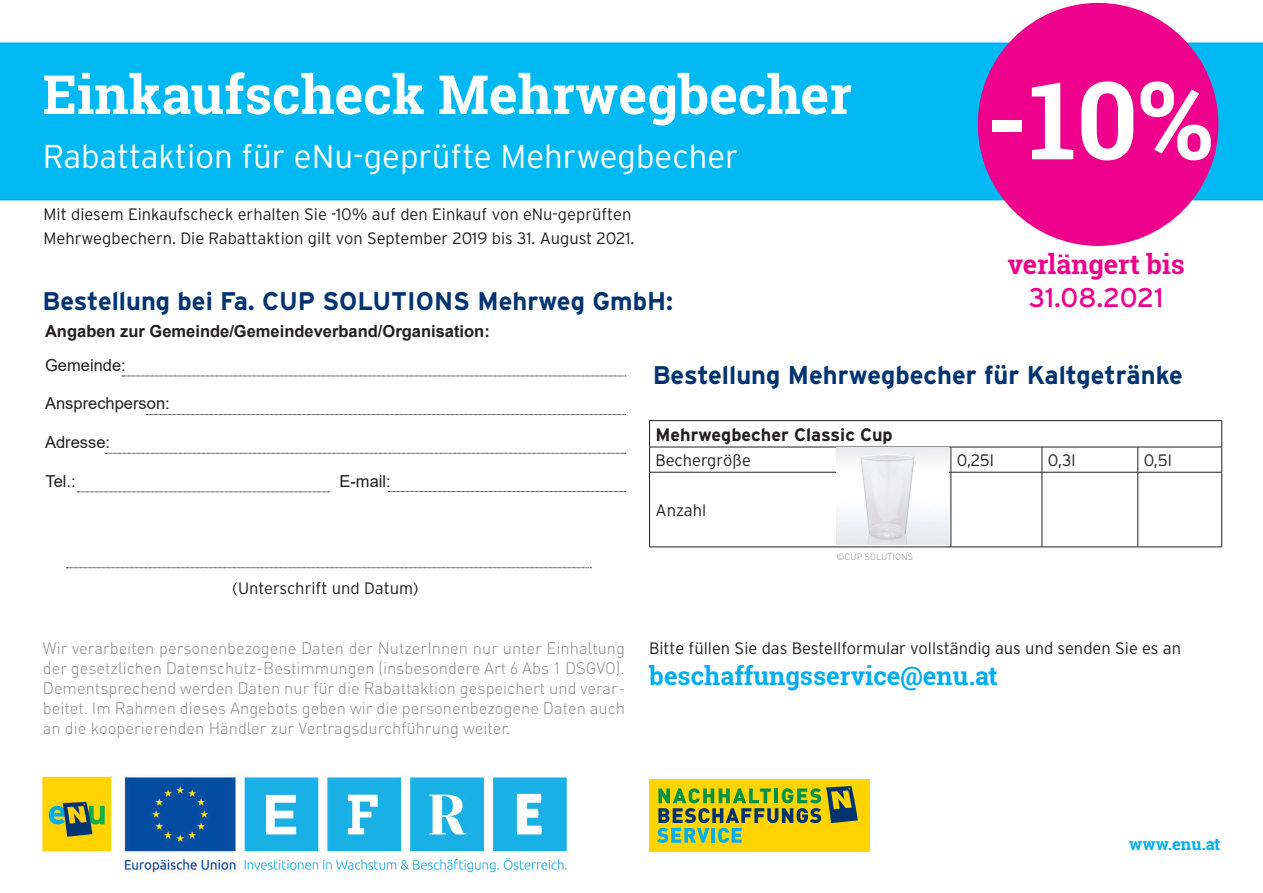
<style>
.page{position:relative;width:1263px;height:893px;background:#fff}
.page>*{position:absolute;margin:0;border:0;box-sizing:border-box;transform-origin:0 0}
.t1{font:700 108px "Roboto Slab";color:#fff}
.t2{font:700 54px "Roboto Slab";color:#fff}
.t3{font:300 33px "Interstate";color:#fff}
.t4{font:700 27px/32.4px "Roboto Slab";color:#ec008c;text-align:center}
.t5{font:700 25.5px "Interstate";color:#003471}
.t6{font:700 25.5px "Roboto Slab";color:#00aeef}
.fließtext{font:700 18px "Interstate";color:#231f20}
.Text{font:300 16.5px/19.8px "DIN Pro";color:#888a8d;text-align:justify}
.fließtext-2{font:300 16.5px "Interstate";color:#231f20}
.t7{font:700 16.5px "Arial";color:#231f20}
.t8{font:16.5px "Arial";color:#231f20}
.t9{font:700 16.5px "Roboto Slab";color:#00aeef}
.Text-2{font:300 9px "DIN Pro";letter-spacing:.01em;color:#888a8d}
.s1{font-family:"Interstate";font-weight:400}
</style>
<div class="page">
<img style="left:41px;top:776px;width:526px;height:97px">
<div style="left:649px;top:779px;width:221px;height:73px;background:#ffd400"></div>
<svg style="left:657px;top:786px;width:201px;height:57px"></svg>
<div style="left:0;top:43px;width:1263px;height:157px;background:#00b9f2"></div>
<div style="left:978px;top:3px;width:240px;height:243px;background:#ec008c;border-radius:50%"></div>
<svg style="left:122px;top:376px;width:504px;height:1px"></svg>
<svg style="left:147px;top:414px;width:479px;height:1px"></svg>
<svg style="left:105px;top:453px;width:521px;height:1px"></svg>
<svg style="left:77px;top:492px;width:252px;height:1px"></svg>
<svg style="left:388px;top:491px;width:238px;height:1px"></svg>
<svg style="left:67px;top:567px;width:524px;height:1px"></svg>
<hr style="left:649px;top:420px;width:302px;height:1px;background:#231f20">
<hr style="left:951px;top:420px;width:91px;height:1px;background:#231f20">
<hr style="left:1042px;top:420px;width:96px;height:1px;background:#231f20">
<hr style="left:1138px;top:420px;width:84px;height:1px;background:#231f20">
<hr style="left:649px;top:447px;width:302px;height:1px;background:#231f20">
<svg style="left:649px;top:421px;width:1px;height:51px"></svg>
<hr style="left:951px;top:447px;width:91px;height:1px;background:#231f20">
<svg style="left:951px;top:447px;width:1px;height:25px"></svg>
<hr style="left:1042px;top:447px;width:96px;height:1px;background:#231f20">
<svg style="left:1042px;top:447px;width:1px;height:25px"></svg>
<hr style="left:1138px;top:447px;width:84px;height:1px;background:#231f20">
<svg style="left:1137px;top:447px;width:1px;height:25px"></svg>
<svg style="left:1221px;top:421px;width:1px;height:51px"></svg>
<hr style="left:649px;top:472px;width:302px;height:1px;background:#231f20">
<hr style="left:649px;top:472px;width:1px;height:75px;background:#231f20">
<hr style="left:951px;top:472px;width:91px;height:1px;background:#231f20">
<hr style="left:951px;top:472px;width:1px;height:75px;background:#231f20">
<hr style="left:1042px;top:472px;width:96px;height:1px;background:#231f20">
<hr style="left:1042px;top:472px;width:1px;height:75px;background:#231f20">
<hr style="left:1138px;top:472px;width:84px;height:1px;background:#231f20">
<hr style="left:1137px;top:472px;width:1px;height:75px;background:#231f20">
<hr style="left:1221px;top:472px;width:1px;height:75px;background:#231f20">
<hr style="left:649px;top:547px;width:302px;height:1px;background:#231f20">
<hr style="left:951px;top:547px;width:91px;height:1px;background:#231f20">
<hr style="left:1042px;top:547px;width:96px;height:1px;background:#231f20">
<hr style="left:1138px;top:547px;width:84px;height:1px;background:#231f20">
<img style="left:836px;top:448px;width:112px;height:97px">
<p class="t2" style="left:43px;top:57px;width:811px">Einkaufscheck Mehrwegbecher</p>
<p class="t3" style="left:43px;top:138px;width:697px">Rabattaktion für eNu-geprüfte Mehrwegbecher</p>
<p class="fließtext-2" style="left:44px;top:204px;width:589px">Mit diesem Einkaufscheck erhalten Sie -10% auf den Einkauf von eNu-geprüften</p>
<p class="fließtext-2" style="left:44px;top:229px;width:592px">Mehrwegbechern. Die Rabattaktion gilt von September 2019 bis 31. August 2021.</p>
<p class="t5" style="left:43px;top:287px;width:632px">Bestellung bei Fa. CUP SOLUTIONS Mehrweg GmbH:</p>
<p class="t1" style="left:985px;top:46px;width:229px">-10%</p>
<p class="t4" style="left:1008px;top:248px;width:179px">verlängert bis<br><span class="s1">31.08.2021</span></p>
<p class="t7" style="left:45px;top:320px;width:446px">Angaben zur Gemeinde/Gemeindeverband/Organisation:</p>
<p class="t8" style="left:45px;top:354px;width:82px">Gemeinde:</p>
<p class="t8" style="left:45px;top:392px;width:126px">Ansprechperson:</p>
<p class="t8" style="left:45px;top:431px;width:67px">Adresse:</p>
<p class="t8" style="left:46px;top:470px;width:32px">Tel.:</p>
<p class="t8" style="left:339px;top:470px;width:53px">E-mail:</p>
<p class="fließtext-2" style="left:232px;top:579px;width:188px">(Unterschrift und Datum)</p>
<p class="Text" style="left:43px;top:638px;width:584px">Wir verarbeiten personenbezogene Daten der NutzerInnen nur unter Einhaltung der gesetzlichen Datenschutz-Bestimmungen (insbesondere Art 6 Abs 1 DSGVO).<br>Dementsprechend werden Daten nur für die Rabattaktion gespeichert und verar&shy;beitet. Im Rahmen dieses Angebots geben wir die personenbezogene Daten auch an die kooperierenden Händler zur Vertragsdurchführung weiter.</p>
<p class="t5" style="left:653px;top:361px;width:531px">Bestellung Mehrwegbecher für Kaltgetränke</p>
<p class="fließtext" style="left:655px;top:425px;width:239px">Mehrwegbecher Classic Cup</p>
<p class="fließtext-2" style="left:655px;top:451px;width:97px">Bechergröße</p>
<p class="fließtext-2" style="left:957px;top:451px;width:39px">0,25l</p>
<p class="fließtext-2" style="left:1048px;top:451px;width:29px">0,3l</p>
<p class="fließtext-2" style="left:1144px;top:451px;width:30px">0,5l</p>
<p class="fließtext-2" style="left:655px;top:501px;width:52px">Anzahl</p>
<p class="Text-2" style="left:836px;top:550px;width:78px">©CUP SOLUTIONS</p>
<p class="fließtext-2" style="left:649px;top:639px;width:533px">Bitte füllen Sie das Bestellformular vollständig aus und senden Sie es an</p>
<p class="t6" style="left:649px;top:658px;width:350px">beschaffungsservice@enu.at</p>
<p class="t9" style="left:1129px;top:833px;width:93px">www.enu.at</p>
</div>
